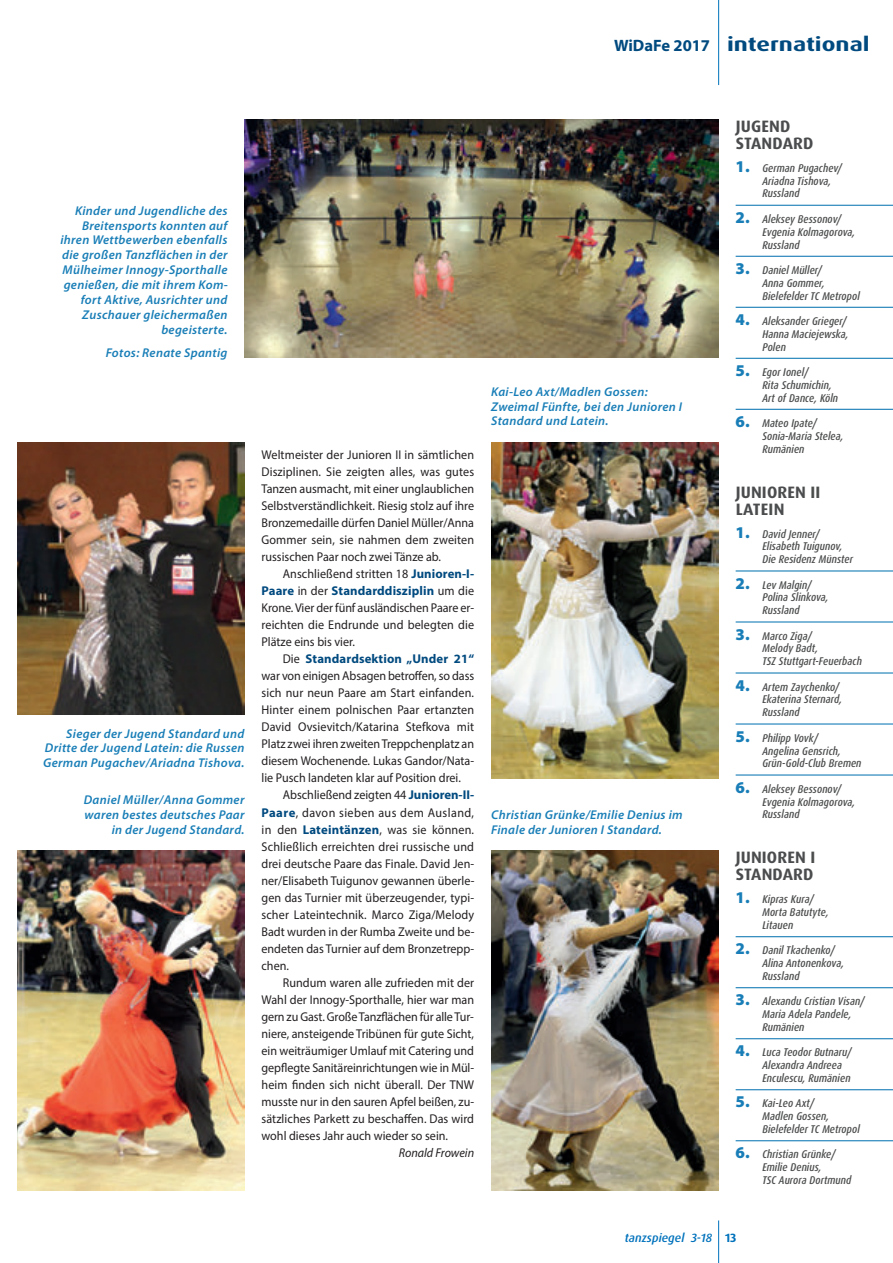
<style>
.page{position:relative;width:893px;height:1263px;background:#fff}
.page>*{position:absolute;margin:0;border:0;box-sizing:border-box;transform-origin:0 0}
.t1{font:700 19.5px "Dax OT";color:#004a7f;scale:1.25 1}
.t2{font:700 16.5px/17px "Dax OT";letter-spacing:.01em;color:#4b4c4d}
.t3{font:12.75px/17px "Myriad Pro";color:#231f20;text-align:justify;scale:.95 1}
.t4{font:italic 600 12.75px/14.9px "Myriad Pro";letter-spacing:.025em;color:#197eb7}
.t5{font:italic 12.75px "Myriad Pro";color:#231f20;scale:.95 1}
.t6{font:italic 500 12px "Dax OT";color:#0072bc}
.t7{font:italic 500 condensed 11.25px/12.8px "Dax OT";color:#4b4c4d}
.s1{font-family:"Myriad Pro";font-size:16.5px}
.s2{font-weight:700;color:#004a7f}
.s3{font-family:"Myriad Pro";font-weight:900;font-style:normal;font-stretch:normal;font-size:16.5px;color:#197eb7}
.s4{font-weight:700;font-style:normal}
</style>
<div class="page">
<hr style="left:718px;top:1220px;width:1px;height:43px;background:#0072bc">
<hr style="left:718px;top:0;width:1px;height:85px;background:#0072bc">
<hr style="left:736px;top:205px;width:157px;height:1px;background:#197eb7">
<hr style="left:736px;top:256px;width:157px;height:1px;background:#197eb7">
<hr style="left:736px;top:307px;width:157px;height:1px;background:#197eb7">
<hr style="left:736px;top:358px;width:157px;height:1px;background:#197eb7">
<hr style="left:736px;top:409px;width:157px;height:1px;background:#197eb7">
<hr style="left:736px;top:936px;width:157px;height:1px;background:#197eb7">
<hr style="left:736px;top:987px;width:157px;height:1px;background:#197eb7">
<hr style="left:736px;top:1038px;width:157px;height:1px;background:#197eb7">
<hr style="left:736px;top:1089px;width:157px;height:1px;background:#197eb7">
<hr style="left:736px;top:1140px;width:157px;height:1px;background:#197eb7">
<img style="left:17px;top:442px;width:227px;height:272px">
<img style="left:491px;top:442px;width:228px;height:336px">
<img style="left:491px;top:850px;width:228px;height:341px">
<img style="left:17px;top:850px;width:227px;height:341px">
<hr style="left:736px;top:570px;width:157px;height:1px;background:#197eb7">
<hr style="left:736px;top:621px;width:157px;height:1px;background:#197eb7">
<hr style="left:736px;top:672px;width:157px;height:1px;background:#197eb7">
<hr style="left:736px;top:723px;width:157px;height:1px;background:#197eb7">
<hr style="left:736px;top:774px;width:157px;height:2px;background:#197eb7">
<img style="left:244px;top:119px;width:475px;height:238px">
<h1 class="t1" style="left:614px;top:33px;width:206px"><span class="s1">WiDaFe 2017</span> international</h1>
<p class="t4" style="left:60px;top:204px;width:169px;text-align:right">Kinder und Jugendliche des<br>Breitensports konnten auf ihren Wettbewerben ebenfalls die großen Tanzflächen in der<br>Mülheimer Innogy-Sporthalle genießen, die mit ihrem Kom&shy;fort Aktive, Ausrichter und<br>Zuschauer gleichermaßen begeisterte.</p>
<p class="t4" style="left:106px;top:346px;width:123px">Fotos: Renate Spantig</p>
<p class="t4" style="left:43px;top:727px;width:203px;text-align:justify;text-indent:23px">Sieger der Jugend Standard und Dritte der Jugend Latein: die Russen German Pugachev/Ariadna Tishova.</p>
<p class="t4" style="left:84px;top:793px;width:162px;text-align:right">Daniel Müller/Anna Gommer waren bestes deutsches Paar in der Jugend Standard.</p>
<p class="t3" style="left:261px;top:448px;width:225px">Weltmeister der Junioren II in sämtlichen Disziplinen. Sie zeigten alles, was gutes Tanzen ausmacht, mit einer unglaublichen Selbstverständlichkeit. Riesig stolz auf ihre Bronzemedaille dürfen Daniel Müller/Anna Gommer sein, sie nahmen dem zweiten russischen Paar noch zwei Tänze ab.</p>
<p class="t3" style="left:261px;top:567px;width:225px;text-indent:21px">Anschließend stritten 18 <span class="s2">Junioren-I-Paare</span> in der <span class="s2">Standarddisziplin</span> um die Krone. Vier der fünf ausländischen Paare er&shy;reichten die Endrunde und belegten die Plätze eins bis vier.</p>
<p class="t3" style="left:261px;top:652px;width:225px;text-indent:21px">Die <span class="s2">Standardsektion „Under 21“ </span>war von einigen Absagen betroffen, so dass sich nur neun Paare am Start einfanden.<br>Hinter einem polnischen Paar ertanzten David Ovsievitch/Katarina Stefkova mit Platz zwei ihren zweiten Treppchenplatz an diesem Wochenende. Lukas Gandor/Nata&shy;lie Pusch landeten klar auf Position drei.</p>
<p class="t3" style="left:261px;top:788px;width:226px;text-indent:21px">Abschließend zeigten 44 <span class="s2">Junioren-II-Paare</span>, davon sieben aus dem Ausland, in den <span class="s2">Lateintänzen</span>, was sie können.<br>Schließlich erreichten drei russische und drei deutsche Paare das Finale. David Jen&shy;ner/Elisabeth Tuigunov gewannen überle&shy;gen das Turnier mit überzeugender, typi&shy;scher Lateintechnik. Marco Ziga/Melody Badt wurden in der Rumba Zweite und be&shy;endeten das Turnier auf dem Bronzetrepp&shy;chen.</p>
<p class="t3" style="left:262px;top:975px;width:225px;text-indent:21px">Rundum waren alle zufrieden mit der Wahl der Innogy-Sporthalle, hier war man gern zu Gast. Große Tanzflächen für alle Tur&shy;niere, ansteigende Tribünen für gute Sicht, ein weiträumiger Umlauf mit Catering und gepflegte Sanitäreinrichtungen wie in Mül&shy;heim finden sich nicht überall. Der TNW musste nur in den sauren Apfel beißen, zu&shy;sätzliches Parkett zu beschaffen. Das wird wohl dieses Jahr auch wieder so sein.</p>
<p class="t5" style="left:399px;top:1147px;width:81px">Ronald Frowein</p>
<p class="t4" style="left:491px;top:385px;width:193px">Kai-Leo Axt/Madlen Gossen:<br>Zweimal Fünfte, bei den Junioren I<br>Standard und Latein.</p>
<p class="t4" style="left:491px;top:808px;width:193px">Christian Grünke/Emilie Denius im<br>Finale der Junioren I Standard.</p>
<p class="t2" style="left:736px;top:118px;width:79px">JUGEND<br>STANDARD</p>
<p class="t7" style="left:762px;top:162px;width:81px;text-indent:-27px"><span class="s3">1.</span> German Pugachev/<br>Ariadna Tishova,<br>Russland</p>
<p class="t7" style="left:762px;top:213px;width:94px;text-indent:-27px"><span class="s3">2.</span> Aleksey Bessonov/<br>Evgenia Kolmagorova,<br>Russland</p>
<p class="t7" style="left:762px;top:264px;width:99px;text-indent:-27px"><span class="s3">3.</span> Daniel Müller/<br>Anna Gommer,<br>Bielefelder TC Metropol</p>
<p class="t7" style="left:762px;top:315px;width:88px;text-indent:-27px"><span class="s3">4.</span> Aleksander Grieger/<br>Hanna Maciejewska,<br>Polen</p>
<p class="t7" style="left:762px;top:366px;width:77px;text-indent:-27px"><span class="s3">5.</span> Egor Ionel/<br>Rita Schumichin,<br>Art of Dance, Köln</p>
<p class="t7" style="left:762px;top:417px;width:82px;text-indent:-27px"><span class="s3">6.</span> Mateo Ipate/<br>Sonia-Maria Stelea,<br>Rumänien</p>
<p class="t2" style="left:736px;top:484px;width:86px">JUNIOREN II<br>LATEIN</p>
<p class="t7" style="left:762px;top:528px;width:92px;text-indent:-27px"><span class="s3">1.</span> David Jenner/<br>Elisabeth Tuigunov,<br>Die Residenz Münster</p>
<p class="t7" style="left:762px;top:579px;width:68px;text-indent:-27px"><span class="s3">2.</span> Lev Malgin/<br>Polina Slinkova,<br>Russland</p>
<p class="t7" style="left:762px;top:630px;width:101px;text-indent:-27px"><span class="s3">3.</span> Marco Ziga/<br>Melody Badt,<br>TSZ Stuttgart-Feuerbach</p>
<p class="t7" style="left:762px;top:681px;width:81px;text-indent:-27px"><span class="s3">4.</span> Artem Zaychenko/<br>Ekaterina Sternard,<br>Russland</p>
<p class="t7" style="left:762px;top:732px;width:101px;text-indent:-27px"><span class="s3">5.</span> Philipp Vovk/<br>Angelina Gensrich,<br>Grün-Gold-Club Bremen</p>
<p class="t7" style="left:762px;top:783px;width:94px;text-indent:-27px"><span class="s3">6.</span> Aleksey Bessonov/<br>Evgenia Kolmagorova,<br>Russland</p>
<p class="t2" style="left:736px;top:849px;width:81px">JUNIOREN I<br>STANDARD</p>
<p class="t7" style="left:762px;top:894px;width:68px;text-indent:-27px"><span class="s3">1.</span> Kipras Kura/<br>Morta Batutyte,<br>Litauen</p>
<p class="t7" style="left:762px;top:945px;width:83px;text-indent:-27px"><span class="s3">2.</span> Danil Tkachenko/<br>Alina Antonenkova,<br>Russland</p>
<p class="t7" style="left:762px;top:996px;width:104px;text-indent:-27px"><span class="s3">3.</span> Alexandu Cristian Visan/<br>Maria Adela Pandele,<br>Rumänien</p>
<p class="t7" style="left:762px;top:1047px;width:91px;text-indent:-27px"><span class="s3">4.</span> Luca Teodor Butnaru/<br>Alexandra Andreea<br>Enculescu, Rumänien</p>
<p class="t7" style="left:762px;top:1098px;width:99px;text-indent:-27px"><span class="s3">5.</span> Kai-Leo Axt/<br>Madlen Gossen,<br>Bielefelder TC Metropol</p>
<p class="t7" style="left:762px;top:1149px;width:91px;text-indent:-27px"><span class="s3">6.</span> Christian Grünke/<br>Emilie Denius,<br>TSC Aurora Dortmund</p>
<p class="t6" style="left:625px;top:1230px;width:113px">tanzspiegel 3-18 <span class="s4">13</span></p>
</div>
